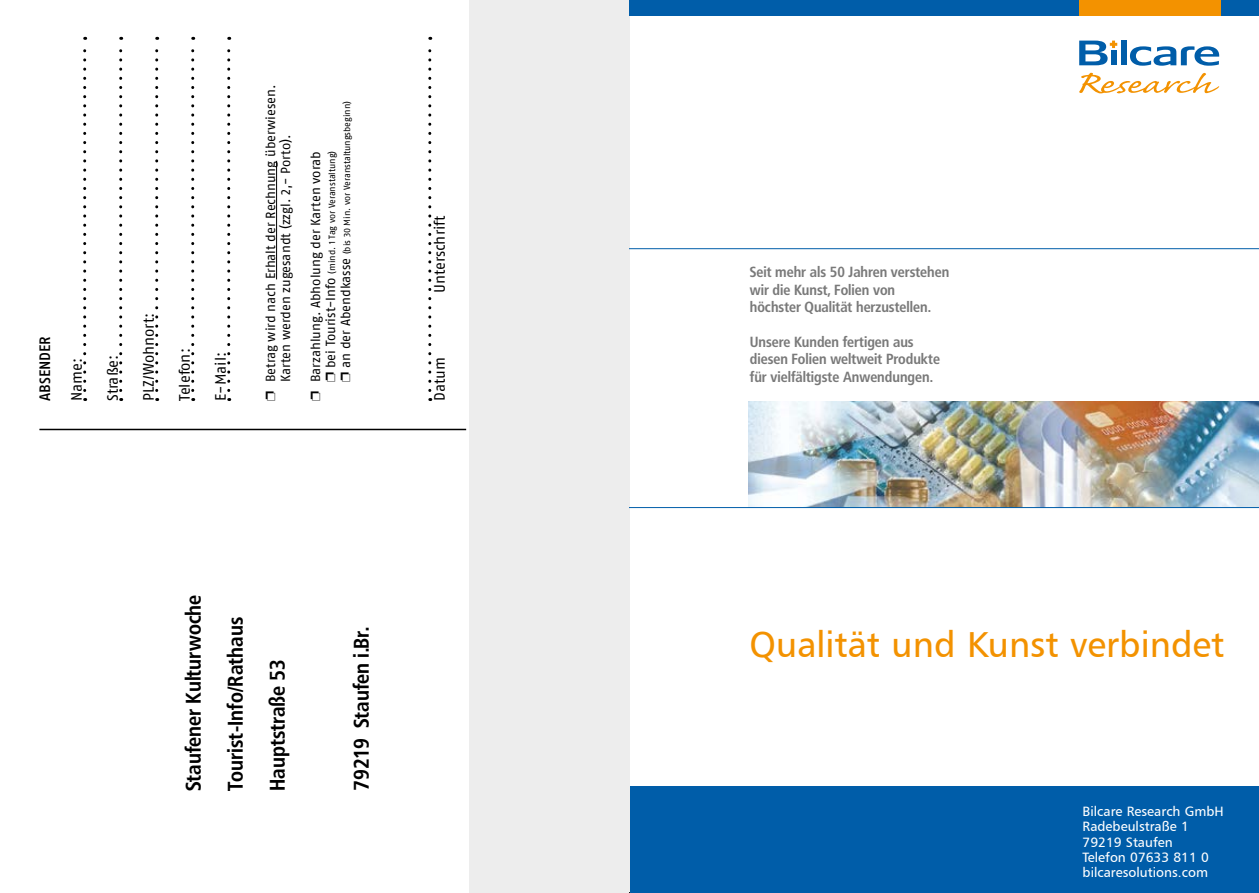
<style>
.page{position:relative;width:1259px;height:893px;background:#fff}
.page>*{position:absolute;margin:0;border:0;box-sizing:border-box;transform-origin:0 0}
.t1{font:36.15px "Humanist 777 BT Roman B";color:#f39200}
.t2{font:700 21px/42px "Frutiger Condensed BQ";color:#000}
.t3{font:15px "Fago No Regular LF";letter-spacing:-.005em;color:#000}
.t4{font:15px "Fago No Med Lf";color:#000}
.t5{font:700 14.55px/17.4px "Frutiger Condensed BQ";color:#797979}
.t6{font:13.5px/15px "Humanist 777 BT Roman B";color:#706f6f}
.t7{font:13.5px/15px "Humanist 777 BT Roman B";color:#fff}
.t8{font:13.05px/15px "Fago No Regular LF";letter-spacing:-.005em;color:#000}
.t9{font:9px/15px "Fago No Regular LF";letter-spacing:-.005em;color:#000}
.s1{font-size:13.05px}
</style>
<div class="page">
<svg style="left:83px;top:37px;width:3px;height:353px"></svg>
<svg style="left:119px;top:37px;width:3px;height:353px"></svg>
<svg style="left:155px;top:37px;width:3px;height:353px"></svg>
<svg style="left:191px;top:37px;width:3px;height:353px"></svg>
<svg style="left:227px;top:37px;width:3px;height:353px"></svg>
<hr style="left:276px;top:161px;width:1px;height:118px;background:#000">
<svg style="left:428px;top:37px;width:3px;height:353px"></svg>
<hr style="left:39px;top:429px;width:427px;height:1px;background:#000">
<div style="left:469px;top:0;width:160px;height:893px;background:#ededed"></div>
<div style="left:630px;top:787px;width:629px;height:106px;background:#005da9"></div>
<img style="left:748px;top:401px;width:511px;height:106px">
<div style="left:629px;top:0;width:630px;height:16px;background:#005da9"></div>
<div style="left:1079px;top:0;width:142px;height:16px;background:#f39200"></div>
<div style="left:1121px;top:41px;width:5px;height:24px;background:#005da9"></div>
<svg style="left:1079px;top:73px;width:140px;height:20px"></svg>
<svg style="left:1130px;top:46px;width:89px;height:20px"></svg>
<svg style="left:1079px;top:41px;width:38px;height:24px"></svg>
<hr style="left:629px;top:248px;width:630px;height:1px;background:#005da9">
<hr style="left:629px;top:507px;width:630px;height:1px;background:#005da9">
<p class="t4" style="left:36px;top:401px;width:66px;rotate:-90deg">ABSENDER</p>
<p class="t3" style="left:68px;top:401px;width:45px;rotate:-90deg">Name:</p>
<p class="t3" style="left:104px;top:401px;width:48px;rotate:-90deg">Straße:</p>
<p class="t3" style="left:140px;top:401px;width:90px;rotate:-90deg">PLZ/Wohnort:</p>
<p class="t3" style="left:176px;top:401px;width:54px;rotate:-90deg">Telefon:</p>
<p class="t3" style="left:212px;top:401px;width:50px;rotate:-90deg">E-Mail:</p>
<p class="t8" style="left:263px;top:382px;width:299px;rotate:-90deg">Betrag wird nach Erhalt der Rechnung überwiesen.<br>Karten werden zugesandt (zzgl. 2,- Porto).</p>
<p class="t9" style="left:324px;top:368px;width:269px;rotate:-90deg"><span class="s1">bei Tourist-Info</span> (mind. 1 Tag vor Veranstaltung)<br><span class="s1">an der Abendkasse</span> (bis 30 Min. vor Veranstaltungsbeginn)</p>
<p class="t8" style="left:308px;top:382px;width:232px;rotate:-90deg">Barzahlung. Abholung der Karten vorab</p>
<p class="t3" style="left:431px;top:293px;width:79px;rotate:-90deg">Unterschrift</p>
<p class="t3" style="left:431px;top:401px;width:45px;rotate:-90deg">Datum</p>
<h2 class="t2" style="left:172px;top:791px;width:198px;rotate:-90deg">Staufener Kulturwoche<br>Tourist-Info/Rathaus<br>Hauptstraße 53</h2>
<h2 class="t2" style="left:340px;top:791px;width:165px;rotate:-90deg">79219 Staufen i.Br.</h2>
<p class="t6" style="left:750px;top:263px;width:174px">Seit mehr als 45 Jahren verstehen wir die Kunst,<br>Folien von höchster Qualität</p>
<p class="t6" style="left:750px;top:339px;width:197px">Unsere Kunden fertigen aus diesen Folien weltweit Produkte für vielfältigste Anwendungen.</p>
<p class="t5" style="left:750px;top:263px;width:201px">Seit mehr als 50 Jahren verstehen wir die Kunst, Folien von höchster Qualität herzustellen.</p>
<p class="t5" style="left:750px;top:333px;width:192px">Unsere Kunden fertigen aus diesen Folien weltweit Produkte für vielfältigste Anwendungen.</p>
<h1 class="t1" style="left:749px;top:621px;width:476px">Qualität und Kunst verbindet</h1>
<p class="t7" style="left:1082px;top:804px;width:143px">Bilcare Research GmbH<br>Radebeulstraße 1<br>79219 Staufen<br>Telefon 07633 811 0 bilcaresolutions.com</p>
</div>
